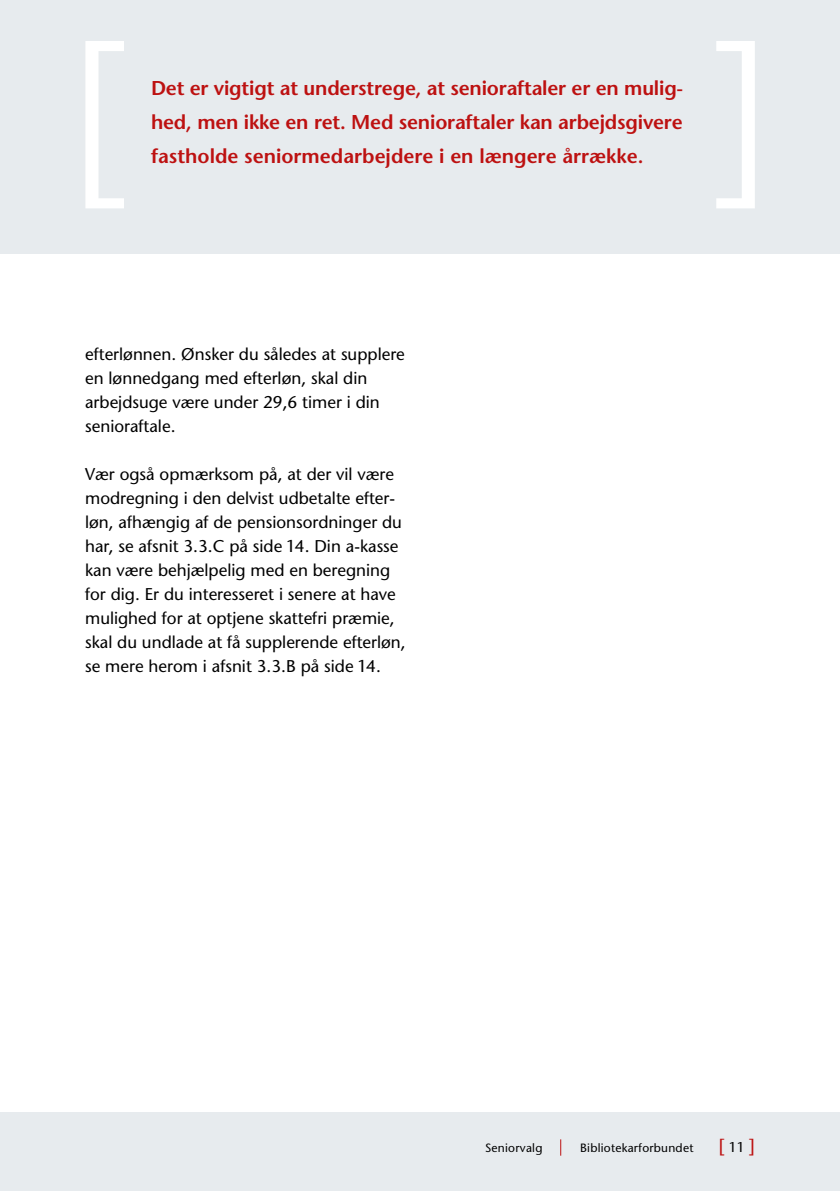
<style>
.page{position:relative;width:840px;height:1191px;background:#fff}
.page>*{position:absolute;margin:0;border:0;box-sizing:border-box;transform-origin:0 0}
.t1{font:600 20px/34px "Stone Sans";color:#bd1111;text-align:justify}
.t2{font:18px "Stone Sans";color:#bd1111}
.t3{font:17px/24px "Stone Sans";color:#000}
.t4{font:12px "Stone Sans";letter-spacing:.02em;color:#000}
.s1{font-size:14px;color:#000}
</style>
<div class="page">
<div style="left:0;top:0;width:839px;height:254px;background:#e7ebee"></div>
<div style="left:0;top:1112px;width:839px;height:79px;background:#e7ebee"></div>
<svg style="left:560px;top:1139px;width:1px;height:16px"></svg>
<svg style="left:85px;top:41px;width:39px;height:167px"></svg>
<svg style="left:716px;top:41px;width:38px;height:167px"></svg>
<p class="t1" style="left:151px;top:71px;width:533px">Det er vigtigt at understrege, at senioraftaler er en mulig&shy;hed, men ikke en ret. Med senioraftaler kan arbejdsgivere fastholde seniormedarbejdere i en længere årrække.</p>
<p class="t3" style="left:85px;top:342px;width:321px">efterlønnen. Ønsker du således at supplere en lønnedgang med efterløn, skal din arbejdsuge være under 29,6 timer i din senioraftale.</p>
<p class="t3" style="left:85px;top:462px;width:322px">Vær også opmærksom på, at der vil være modregning i den delvist udbetalte efter&shy;løn, afhængig af de pensionsordninger du har, se afsnit 3.3.C på side 14. Din a-kasse kan være behjælpelig med en beregning for dig. Er du interesseret i senere at have mulighed for at optjene skattefri præmie, skal du undlade at få supplerende efterløn, se mere herom i afsnit 3.3.B på side 14.</p>
<p class="t4" style="left:485px;top:1140px;width:59px">Seniorvalg</p>
<p class="t4" style="left:579px;top:1140px;width:115px">Bibliotekarforbundet</p>
<p class="t2" style="left:718px;top:1134px;width:38px">[ <span class="s1">11</span> ]</p>
</div>
